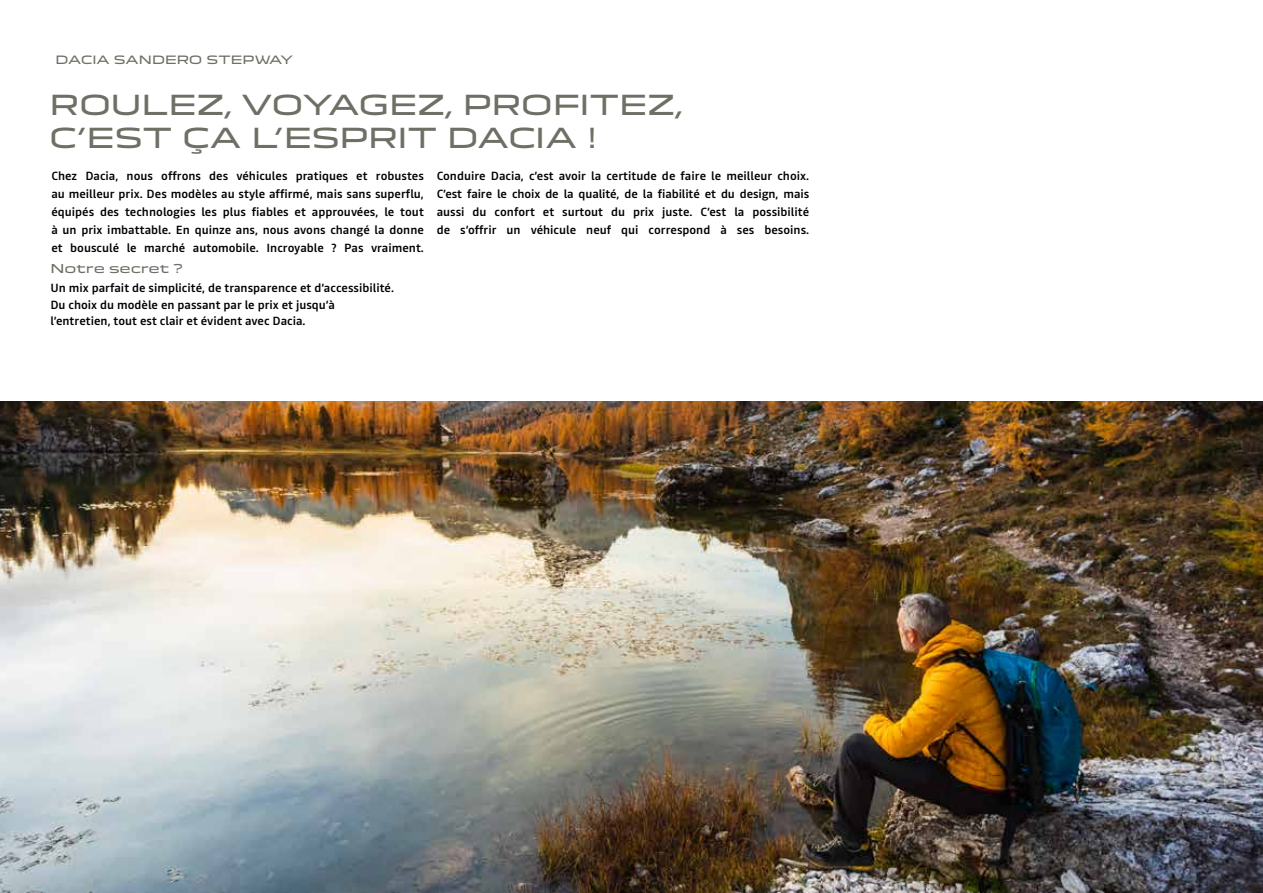
<style>
.page{position:relative;width:1263px;height:893px;background:#fff}
.page>*{position:absolute;margin:0;border:0;box-sizing:border-box;transform-origin:0 0}
.t1{font:27px/32.4px "Dacia Block Extended";letter-spacing:-.045em;color:#6d7065}
.t2{font:500 12px/18px "Read";color:#000;text-align:justify}
.t3{font:12px "Dacia Block Extended";letter-spacing:-.015em;color:#6d7065}
.t4{font:11.25px "Dacia Block Extended";letter-spacing:-.035em;color:#6d7065}
</style>
<div class="page">
<img style="left:0;top:401px;width:1263px;height:492px">
<p class="t4" style="left:55px;top:50px;width:239px">DACIA SANDERO STEPWAY</p>
<h1 class="t1" style="left:49px;top:90px;width:635px">ROULEZ, VOYAGEZ, PROFITEZ,<br>C’EST ÇA L’ESPRIT DACIA !</h1>
<p class="t2" style="left:51px;top:167px;width:374px">Chez Dacia, nous offrons des véhicules pratiques et robustes au meilleur prix. Des modèles au style affirmé, mais sans superflu, équipés des technologies les plus fiables et approuvées, le tout à un prix imbattable. En quinze ans, nous avons changé la donne et bousculé le marché automobile. Incroyable ? Pas vraiment.</p>
<p class="t2" style="left:437px;top:167px;width:374px">Conduire Dacia, c’est avoir la certitude de faire le meilleur choix.<br>C’est faire le choix de la qualité, de la fiabilité et du design, mais aussi du confort et surtout du prix juste. C’est la possibilité de s’offrir un véhicule neuf qui correspond à ses besoins.</p>
<p class="t3" style="left:50px;top:259px;width:134px">Notre secret ?</p>
<p class="t2" style="left:50px;top:280px;width:345px;line-height:16.5px;text-align:left">Un mix parfait de simplicité, de transparence et d’accessibilité.<br>Du choix du modèle en passant par le prix et jusqu’à l’entretien, tout est clair et évident avec Dacia.</p>
</div>
